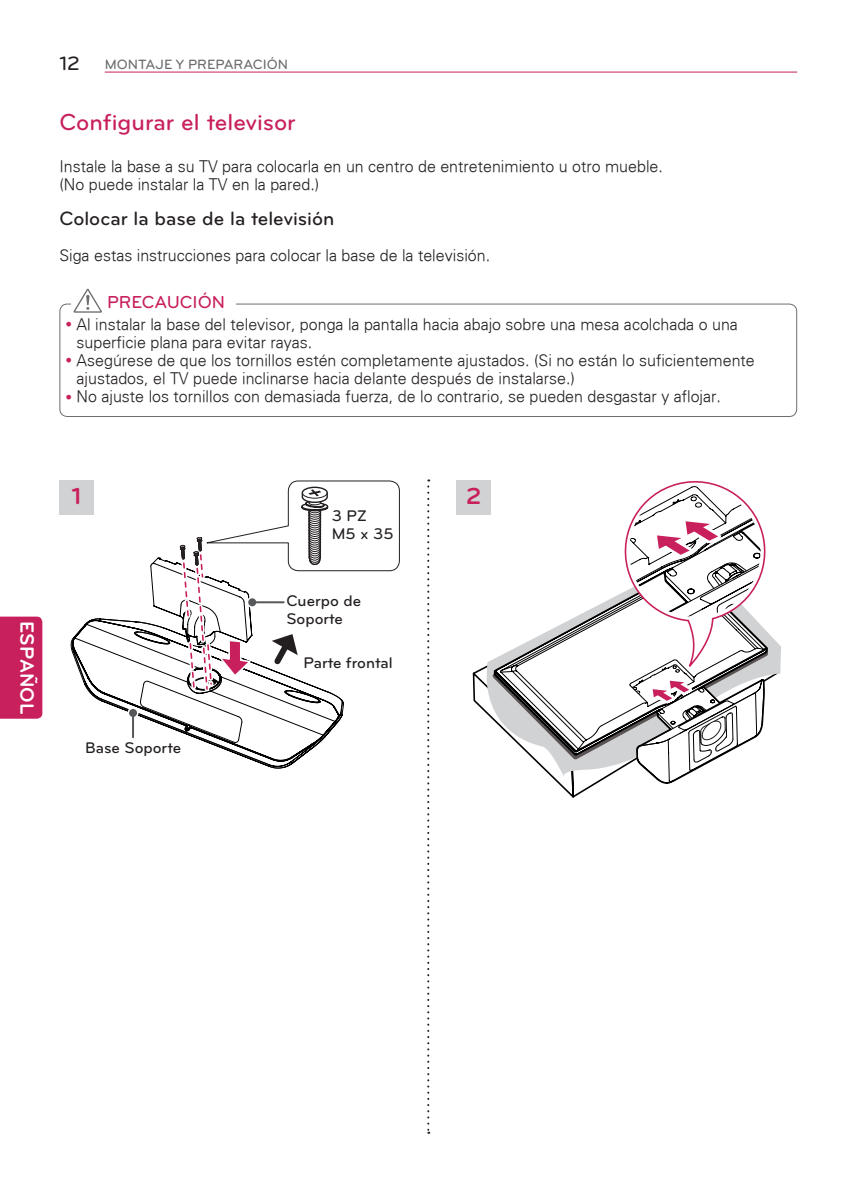
<style>
.page{position:relative;width:841px;height:1190px;background:#fff}
.page>*{position:absolute;margin:0;border:0;box-sizing:border-box;transform-origin:0 0}
.t1{font:500 24px "Bryant LG";color:#c8205d}
.t2{font:700 24px "Bryant LG";color:#c8205d}
.t3{font:500 20px "Bryant LG";color:#231f20}
.t4{font:700 20px "Bryant LG";color:#fff}
.t5{font:500 18px "Bryant LG";color:#c8205d}
.t6{font:300 16px/18px "Univers";color:#231f20}
.t7{font:500 16px/18px "Bryant LG";color:#231f20}
.t8{font:500 14px "Bryant LG";color:#6c6d70}
.s1{font-size:20px;color:#231f20}
</style>
<div class="page">
<div style="left:0;top:616px;width:42px;height:102px;background:#c8205d"></div>
<hr style="left:105px;top:72px;width:691px;height:1px;background:#c8205d">
<div style="left:59px;top:303px;width:737px;height:114px;border:1px solid #6c6d70;border-radius:8px"></div>
<div style="left:71px;top:286px;width:164px;height:29px;background:#fff"></div>
<svg style="left:73px;top:289px;width:29px;height:24px"></svg>
<svg style="left:474px;top:636px;width:306px;height:79px"></svg>
<svg style="left:488px;top:481px;width:283px;height:302px"></svg>
<div style="left:456px;top:480px;width:34px;height:34px;background:#d1d2d4"></div>
<svg style="left:427px;top:479px;width:2px;height:654px"></svg>
<svg style="left:71px;top:619px;width:260px;height:149px"></svg>
<div style="left:59px;top:480px;width:34px;height:34px;background:#d1d2d4"></div>
<hr style="left:131px;top:710px;width:4px;height:27px;background:#fff">
<div style="left:127px;top:707px;width:11px;height:11px;border:4px solid #fff;border-radius:50%"></div>
<hr style="left:132px;top:713px;width:2px;height:24px;background:#57585a">
<div style="left:129px;top:709px;width:8px;height:8px;background:#57585a;border-radius:50%"></div>
<svg style="left:137px;top:480px;width:263px;height:251px"></svg>
<p class="t8" style="left:59px;top:56px;width:230px"><span class="s1">12</span> MONTAJE Y PREPARACIÓN</p>
<h1 class="t1" style="left:59px;top:107px;width:238px">Configurar el televisor</h1>
<p class="t6" style="left:59px;top:157px;width:604px">Instale la base a su TV para colocarla en un centro de entretenimiento u otro mueble. (No puede instalar la TV en la pared.)</p>
<p class="t3" style="left:59px;top:206px;width:276px">Colocar la base de la televisión</p>
<p class="t6" style="left:59px;top:245px;width:432px">Siga estas instrucciones para colocar la base de la televisión.</p>
<p class="t5" style="left:107px;top:291px;width:119px">PRECAUCIÓN</p>
<p class="t6" style="left:76px;top:315px;width:679px">Al instalar la base del televisor, ponga la pantalla hacia abajo sobre una mesa acolchada o una superficie plana para evitar rayas.<br>Asegúrese de que los tornillos estén completamente ajustados. (Si no están lo suficientemente ajustados, el TV puede inclinarse hacia delante después de instalarse.)<br>No ajuste los tornillos con demasiada fuerza, de lo contrario, se pueden desgastar y aflojar.</p>
<p class="t4" style="left:40px;top:621px;width:94px;rotate:90deg">ESPAÑOL</p>
<h1 class="t2" style="left:72px;top:481px;width:11px">1</h1>
<h1 class="t2" style="left:466px;top:481px;width:17px">2</h1>
<p class="t7" style="left:331px;top:506px;width:63px">3 PZ<br>M5 x 35</p>
<p class="t7" style="left:286px;top:591px;width:76px">Cuerpo de<br>Soporte</p>
<p class="t7" style="left:85px;top:739px;width:97px">Base Soporte</p>
<p class="t7" style="left:303px;top:654px;width:91px">Parte frontal</p>
</div>
